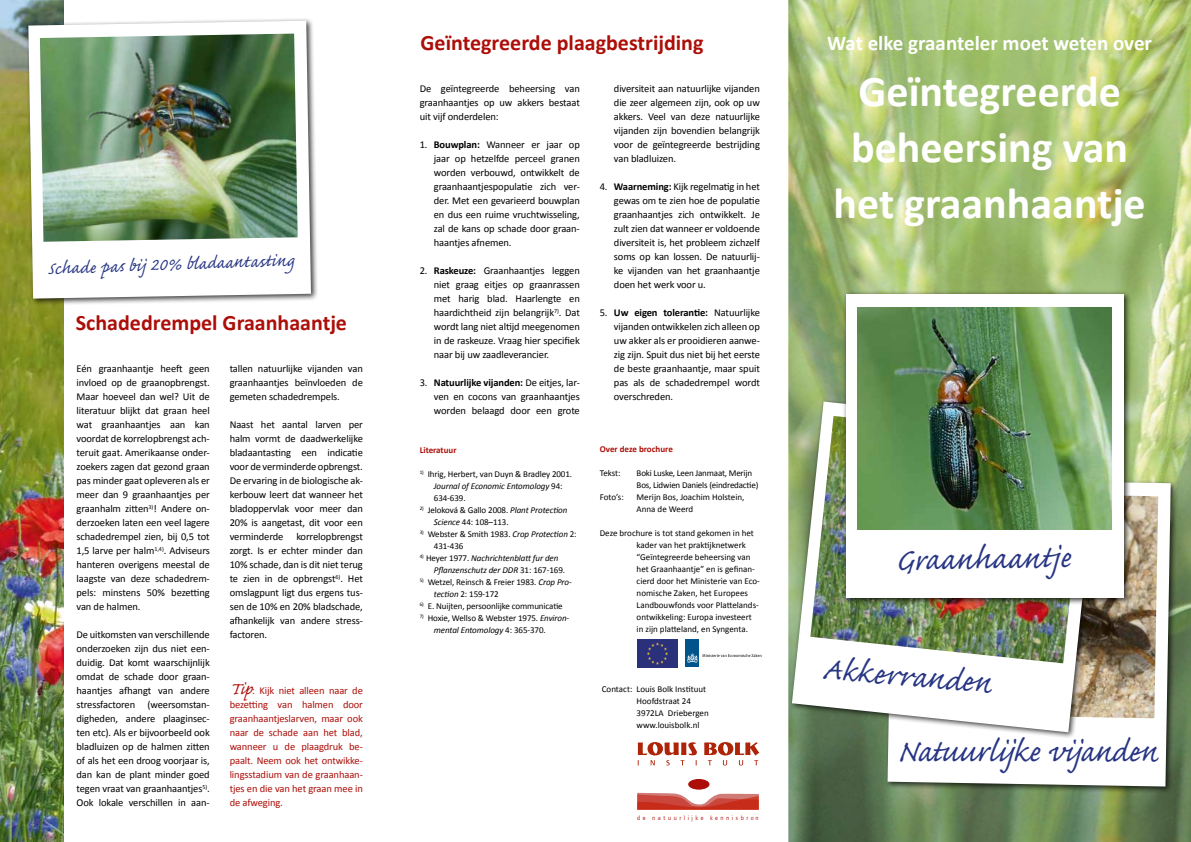
<style>
.page{position:relative;width:1191px;height:842px;background:#fff}
.page>*{position:absolute;margin:0;border:0;box-sizing:border-box;transform-origin:0 0}
.t1{font:700 44px/56px "Calibri";color:#fff;text-align:center}
.t2{font:40px "Caflisch Script Pro";letter-spacing:-.015em;color:#273583}
.t3{font:700 22px "Calibri";color:#ac0e08}
.t4{font:22px "Caflisch Script Pro";color:#273583}
.t5{font:700 21px "Calibri";color:#fff}
.t6{font:10.5px/14px "Calibri";letter-spacing:-.01em;color:#000;text-align:justify}
.t7{font:10.5px/14px "Calibri";letter-spacing:-.01em;color:#ac0e08;text-align:justify}
.t8{font:9px/12px "Calibri";letter-spacing:-.01em;color:#000}
.t9{font:italic 9px/12px "Calibri";letter-spacing:-.01em;color:#000}
.t10{font:700 9px "Calibri";color:#ac0e08}
.t11{font:6.3px "Quay Sans";letter-spacing:.4em;color:#ac0f09}
.s1{font-family:"Caflisch Script Pro";font-size:22px}
.s2{font-weight:700}
.s3{font-style:italic}
.s4{font-style:normal}
</style>
<div class="page">
<img style="left:0;top:0;width:63px;height:842px">
<img style="left:788px;top:0;width:403px;height:842px">
<div style="left:884px;top:475px;width:294px;height:319px;background:#000;opacity:.75"></div>
<svg style="left:887px;top:478px;width:283px;height:308px"></svg>
<img style="left:1107px;top:492px;width:51px;height:226px">
<div style="left:788px;top:398px;width:319px;height:341px;background:#000;opacity:.75"></div>
<svg style="left:792px;top:402px;width:308px;height:330px"></svg>
<img style="left:810px;top:416px;width:276px;height:247px">
<div style="left:842px;top:291px;width:289px;height:314px;background:#000;opacity:.75"></div>
<div style="left:846px;top:294px;width:277px;height:303px;background:#fff"></div>
<img style="left:857px;top:307px;width:254px;height:222px">
<div style="left:25px;top:17px;width:293px;height:289px;background:#000;opacity:.75"></div>
<svg style="left:28px;top:21px;width:283px;height:278px"></svg>
<img style="left:40px;top:34px;width:258px;height:208px">
<svg style="left:637px;top:793px;width:122px;height:17px;background:#d36459"></svg>
<div style="left:688px;top:779px;width:21px;height:11px;background:#ac0f09;border-radius:50%"></div>
<svg style="left:637px;top:742px;width:60px;height:23px"></svg>
<svg style="left:704px;top:742px;width:55px;height:23px"></svg>
<img style="left:637px;top:640px;width:41px;height:27px">
<div style="left:685px;top:639px;width:14px;height:28px;background:#00548b"></div>
<svg style="left:686px;top:653px;width:75px;height:10px"></svg>
<h3 class="t4" style="left:47px;top:257px;width:247px;rotate:-2deg">Schade pas bij 20% bladaantasting</h3>
<h3 class="t3" style="left:76px;top:309px;width:273px">Schadedrempel Graanhaantje</h3>
<p class="t6" style="left:77px;top:362px;width:135px">Eén graanhaantje heeft geen invloed op de graanopbrengst.<br>Maar hoeveel dan wel? Uit de literatuur blijkt dat graan heel wat graanhaantjes aan kan voordat de korrelopbrengst ach&shy;teruit gaat. Amerikaanse onder&shy;zoekers zagen dat gezond graan pas minder gaat opleveren als er meer dan 9 graanhaantjes per graanhalm zitten<sup>3)</sup>! Andere on&shy;derzoeken laten een veel lagere schadedrempel zien, bij 0,5 tot 1,5 larve per halm<sup>1,4)</sup>. Adviseurs hanteren overigens meestal de laagste van deze schadedrem&shy;pels: minstens 50% bezetting van de halmen.</p>
<p class="t6" style="left:77px;top:628px;width:135px">De uitkomsten van verschillende onderzoeken zijn dus niet een&shy;duidig. Dat komt waarschijnlijk omdat de schade door graan&shy;haantjes afhangt van andere stressfactoren (weersomstan&shy;digheden, andere plaaginsec&shy;ten etc). Als er bijvoorbeeld ook bladluizen op de halmen zitten of als het een droog voorjaar is, dan kan de plant minder goed tegen vraat van graanhaantjes<sup>5)</sup>.<br>Ook lokale verschillen in aan-</p>
<p class="t6" style="left:230px;top:362px;width:135px">tallen natuurlijke vijanden van graanhaantjes beïnvloeden de gemeten schadedrempels.</p>
<p class="t6" style="left:230px;top:418px;width:135px">Naast het aantal larven per halm vormt de daadwerkelijke bladaantasting een indicatie voor de verminderde opbrengst.<br>De ervaring in de biologische ak&shy;kerbouw leert dat wanneer het bladoppervlak voor meer dan 20% is aangetast, dit voor een verminderde korrelopbrengst zorgt. Is er echter minder dan 10% schade, dan is dit niet terug te zien in de opbrengst<sup>6)</sup>. Het omslagpunt ligt dus ergens tus&shy;sen de 10% en 20% bladschade, afhankelijk van andere stress&shy;factoren.</p>
<p class="t7" style="left:230px;top:684px;width:135px"><span class="s1">Tip</span>: Kijk niet alleen naar de bezetting van halmen door graanhaantjeslarven, maar ook naar de schade aan het blad, wanneer u de plaagdruk be&shy;paalt. Neem ook het ontwikke&shy;lingsstadium van de graanhaan&shy;tjes en die van het graan mee in de afweging.</p>
<h3 class="t3" style="left:420px;top:29px;width:284px">Geïntegreerde plaagbestrijding</h3>
<p class="t6" style="left:420px;top:82px;width:162px">De geïntegreerde beheersing van graanhaantjes op uw akkers bestaat uit vijf onderdelen:</p>
<p class="t6" style="left:434px;top:138px;width:148px;text-indent:-14px">1. <span class="s2">Bouwplan:</span> Wanneer er jaar op jaar op hetzelfde perceel granen worden verbouwd, ontwikkelt de graanhaantjespopulatie zich ver&shy;der. Met een gevarieerd bouwplan en dus een ruime vruchtwisseling, zal de kans op schade door graan&shy;haantjes afnemen.</p>
<p class="t6" style="left:434px;top:263px;width:147px;text-indent:-14px">2. <span class="s2">Raskeuze:</span> Graanhaantjes leggen niet graag eitjes op graanrassen met harig blad. Haarlengte en haardichtheid zijn belangrijk<sup>7)</sup>. Dat wordt lang niet altijd meegenomen in de raskeuze. Vraag hier specifiek naar bij uw zaadleverancier.</p>
<p class="t6" style="left:434px;top:376px;width:147px;text-indent:-14px">3. <span class="s2">Natuurlijke vijanden:</span> De eitjes, lar&shy;ven en cocons van graanhaantjes worden belaagd door een grote</p>
<p class="t10" style="left:420px;top:444px;width:38px">Literatuur</p>
<p class="t8" style="left:434px;top:468px;width:140px;text-indent:-14px"><sup>1)</sup> Ihrig, Herbert, van Duyn &amp; Bradley 2001.<br><span class="s3">Journal of Economic Entomology</span> 94:<br>634-639.</p>
<p class="t8" style="left:434px;top:504px;width:135px;text-indent:-14px"><sup>2)</sup> Jeloková &amp; Gallo 2008. <span class="s3">Plant Protection<br>Science</span> 44: 108–113.</p>
<p class="t8" style="left:434px;top:528px;width:144px;text-indent:-14px"><sup>3)</sup> Webster &amp; Smith 1983. <span class="s3">Crop Protection</span> 2:<br>431-436</p>
<p class="t9" style="left:434px;top:552px;width:133px;text-indent:-14px"><sup>4)</sup> <span class="s4">Heyer 1977.</span> Nachrichtenblatt fur den<br>Pflanzenschutz der DDR <span class="s4">31: 167-169.</span></p>
<p class="t8" style="left:434px;top:576px;width:139px;text-indent:-14px"><sup>5)</sup> Wetzel, Reinsch &amp; Freier 1983. <span class="s3">Crop Pro&shy;tection</span> 2: 159-172</p>
<p class="t8" style="left:420px;top:600px;width:145px"><sup>6)</sup> E. Nuijten, persoonlijke communicatie</p>
<p class="t8" style="left:434px;top:612px;width:137px;text-indent:-14px"><sup>7)</sup> Hoxie, Wellso &amp; Webster 1975. <span class="s3">Environ&shy;mental Entomology</span> 4: 365-370.</p>
<p class="t6" style="left:614px;top:82px;width:147px">diversiteit aan natuurlijke vijanden die zeer algemeen zijn, ook op uw akkers. Veel van deze natuurlijke vijanden zijn bovendien belangrijk voor de geïntegreerde bestrijding van bladluizen.</p>
<p class="t6" style="left:614px;top:180px;width:147px;text-indent:-14px">4. <span class="s2">Waarneming:</span> Kijk regelmatig in het gewas om te zien hoe de populatie graanhaantjes zich ontwikkelt. Je zult zien dat wanneer er voldoende diversiteit is, het probleem zichzelf soms op kan lossen. De natuurlij&shy;ke vijanden van het graanhaantje doen het werk voor u.</p>
<p class="t6" style="left:614px;top:305px;width:147px;text-indent:-14px">5. <span class="s2">Uw eigen tolerantie:</span> Natuurlijke vijanden ontwikkelen zich alleen op uw akker als er prooidieren aanwe&shy;zig zijn. Spuit dus niet bij het eerste de beste graanhaantje, maar spuit pas als de schadedrempel wordt overschreden.</p>
<p class="t10" style="left:600px;top:443px;width:75px">Over deze brochure</p>
<p class="t8" style="left:600px;top:467px;width:22px">Tekst:</p>
<p class="t8" style="left:636px;top:467px;width:123px">Boki Luske, Leen Janmaat, Merijn<br>Bos, Lidwien Daniels (eindredactie)</p>
<p class="t8" style="left:600px;top:491px;width:26px">Foto’s:</p>
<p class="t8" style="left:636px;top:491px;width:109px">Merijn Bos, Joachim Holstein,<br>Anna de Weerd</p>
<p class="t8" style="left:636px;top:527px;width:125px;text-indent:-37px">Deze brochure is tot stand gekomen in het kader van het praktijknetwerk “Geïntegreerde beheersing van het Graanhaantje” en is gefinan&shy;cierd door het Ministerie van Eco&shy;nomische Zaken, het Europees Landbouwfonds voor Plattelands&shy;ontwikkeling: Europa investeert in zijn platteland, en Syngenta.</p>
<p class="t8" style="left:636px;top:683px;width:74px;text-indent:-35px">Contact: Louis Bolk Instituut<br>Hoofdstraat 24<br>3972LA Driebergen www.louisbolk.nl</p>
<p class="t11" style="left:637px;top:815px;width:123px">de natuurlijke kennisbron</p>
<h3 class="t5" style="left:827px;top:30px;width:326px">Wat elke graanteler moet weten over</h3>
<h1 class="t1" style="left:833px;top:63px;width:314px">Geïntegreerde beheersing van het graanhaantje</h1>
<h2 class="t2" style="left:895px;top:539px;width:178px;rotate:-1deg">Graanhaantje</h2>
<h2 class="t2" style="left:824px;top:648px;width:172px;rotate:5deg">Akkerr anden</h2>
<h2 class="t2" style="left:897px;top:731px;width:262px">Natuurlijke vijanden</h2>
</div>
